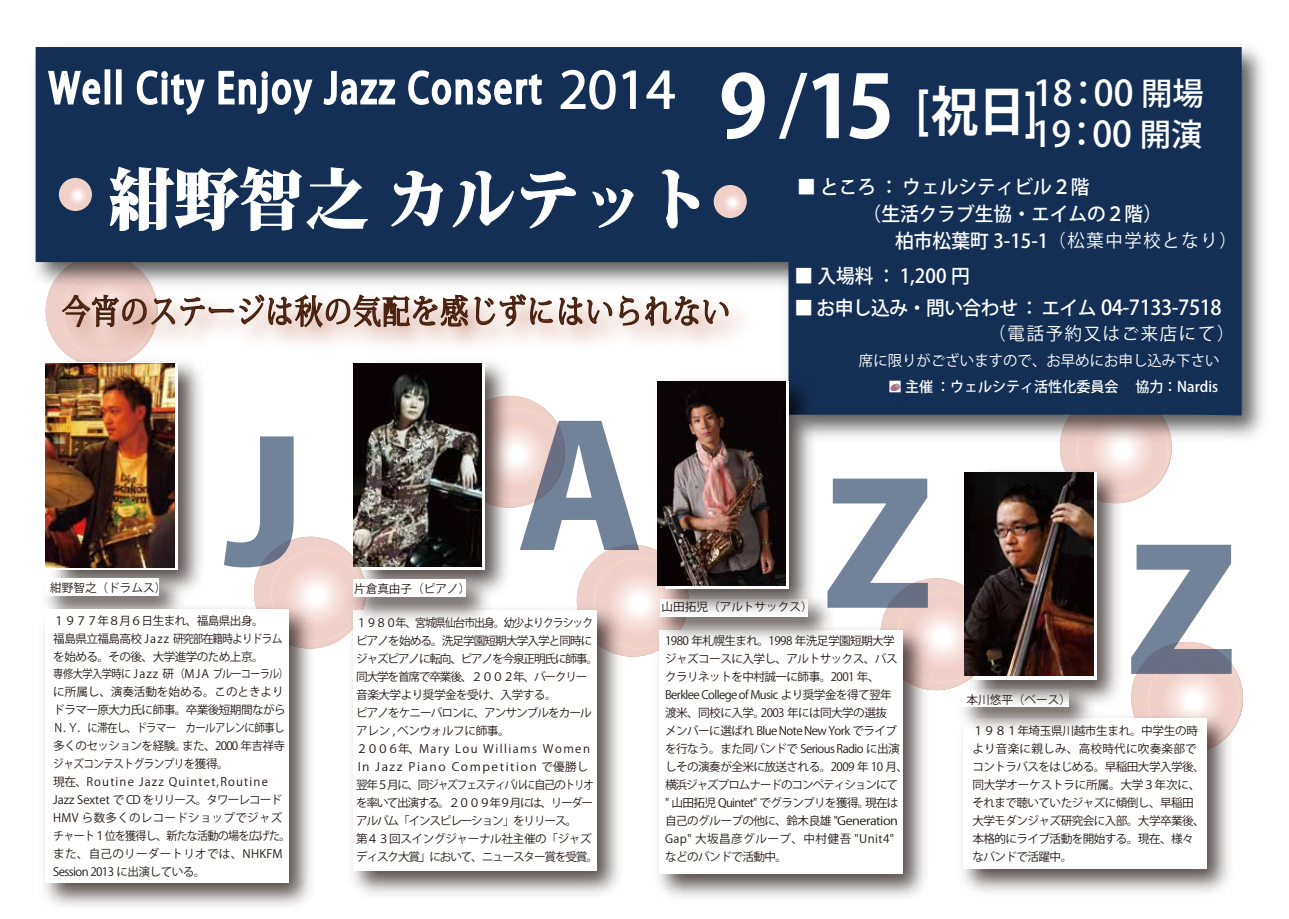
<style>
.page{position:relative;width:1289px;height:919px;background:#fff}
.page>*{position:absolute;margin:0;border:0;box-sizing:border-box;transform-origin:0 0}
.t1{font:800 66.3px "Koz Min Pro";color:#fff}
.t2{font:49.35px "Koz Go Pro";color:#fff;scale:1.07 1}
.t3{font:500 35.25px/41.1px "Koz Go Pro";color:#fff}
.t4{font:33px "Koz Min Pro";letter-spacing:.05em;color:#74301c;scale:.84 1}
.t5{font:500 19.35px "Koz Go Pro";color:#fff}
.t6{font:500 19.35px "Koz Go Pro";letter-spacing:-.025em;color:#fff}
.t7{font:17.85px "Koz Go Pro";letter-spacing:.1em;color:#fff}
.t8{font:14.85px "Koz Go Pro";color:#fff}
.t9{font:500 14.4px "Koz Go Pro";color:#fff}
.t10{font:11.55px/18px "Koz Go Pr 6 N";letter-spacing:-.05em;color:#221815}
.t11{font:11.55px/18px "Koz Go Pr 6 N";letter-spacing:-.1em;color:#221815;scale:.94 1}
.t12{font:11.55px "Koz Go Pr 6 N";color:#221815}
.s1{font-weight:700;font-size:85.65px}
.s2{font-weight:500;font-size:79.95px}
.s3{font-weight:700;font-size:51.75px}
.s4{font-weight:700;font-size:53.4px}
.s5{font-size:31.35px}
.s6{font-weight:400;font-size:17.85px}
.s7{font-size:20.55px}
</style>
<div class="page">
<svg style="left:1059px;top:448px;width:112px;height:54px"></svg>
<img style="left:35px;top:47px;width:1228px;height:401px">
<div style="left:36px;top:47px;width:1205px;height:368px;background:#142f56"></div>
<svg style="left:645px;top:70px;width:30px;height:40px"></svg>
<svg style="left:46px;top:47px;width:56px;height:59px"></svg>
<img style="left:882px;top:375px;width:35px;height:32px">
<svg style="left:890px;top:384px;width:10px;height:6px"></svg>
<img style="left:729px;top:281px;width:36px;height:85px">
<svg style="left:109px;top:69px;width:527px;height:162px;background:#2f4769"></svg>
<svg style="left:661px;top:169px;width:38px;height:60px;background:#274063"></svg>
<img style="left:42px;top:350px;width:4px;height:216px">
<img style="left:44px;top:623px;width:267px;height:284px">
<div style="left:46px;top:609px;width:242px;height:273px;background:#fff"></div>
<img style="left:351px;top:656px;width:278px;height:238px">
<div style="left:353px;top:610px;width:243px;height:261px;background:#fff"></div>
<img style="left:962px;top:717px;width:267px;height:176px">
<div style="left:963px;top:718px;width:243px;height:151px;background:#fff"></div>
<img style="left:960px;top:460px;width:169px;height:253px">
<div style="left:972px;top:472px;width:124px;height:207px;background:linear-gradient(to bottom,#fff,#fff)"></div>
<img style="left:964px;top:472px;width:129px;height:204px">
<img style="left:657px;top:656px;width:278px;height:242px">
<div style="left:659px;top:630px;width:243px;height:244px;background:#fff"></div>
<img style="left:729px;top:370px;width:93px;height:252px">
<div style="left:665px;top:382px;width:124px;height:207px;background:#fff"></div>
<img style="left:729px;top:382px;width:57px;height:203px">
<svg style="left:713px;top:185px;width:33px;height:33px"></svg>
<svg style="left:59px;top:178px;width:33px;height:33px"></svg>
<svg style="left:827px;top:478px;width:165px;height:212px"></svg>
<svg style="left:1131px;top:544px;width:111px;height:209px"></svg>
<img style="left:46px;top:252px;width:683px;height:404px">
<h2 class="t2" style="left:559px;top:58px;width:449px">2014 <span class="s1">9</span><span class="s2">/</span><span class="s1">15</span> <span class="s3">[</span><span class="s4">祝日</span><span class="s3">]</span></h2>
<h3 class="t3" style="left:1031px;top:74px;width:174px">18：00 <span class="s5">開場<br></span>19：00 <span class="s5">開演</span></h3>
<h3 class="t5" style="left:797px;top:174px;width:294px">■ ところ：ウェルシティビル２階</h3>
<h3 class="t5" style="left:797px;top:201px;width:366px">　　　（生活クラブ生協・エイムの２階）</h3>
<h3 class="t5" style="left:895px;top:228px;width:343px">柏市松葉町 3-15-1<span class="s6">（松葉中学校となり）</span></h3>
<h1 class="t1" style="left:109px;top:150px;width:603px">紺野智之 カルテット</h1>
<h3 class="t4" style="left:62px;top:288px;width:796px">今宵のステージは秋の気配を感じずにはいられない</h3>
<h3 class="t5" style="left:794px;top:263px;width:177px">■ 入場料： 1,200 円</h3>
<h3 class="t6" style="left:794px;top:295px;width:429px">■ お申し込み・問い合わせ：エイム <span class="s7">04-7133-7518</span></h3>
<h3 class="t7" style="left:988px;top:321px;width:247px">（電話予約又はご来店にて）</h3>
<p class="t8" style="left:859px;top:351px;width:362px">席に限りがございますので、お早めにお申し込み下さい</p>
<p class="t9" style="left:888px;top:378px;width:331px">■ 主催：ウェルシティ活性化委員会 協力：Nardis</p>
<p class="t12" style="left:50px;top:581px;width:118px">紺野智之（ドラムス）</p>
<p class="t10" style="left:53px;top:611px;width:239px">１９７７年８月６日生まれ、福島県出身。<br>福島県立福島高校 Jazz 研究部在籍時よりドラムを始める。その後、大学進学のため上京。<br>専修大学入学時に Jazz 研（MJA ブルーコーラル）に所属し、演奏活動を始める。このときよりドラマー原大力氏に師事。卒業後短期間ながら<br>Ｎ．Ｙ．に滞在し、ドラマー　カールアレンに師事し多くのセッションを経験。また、2000 年吉祥寺ジャズコンテストグランプリを獲得。<br>現在、Routine Jazz Quintet,Routine<br>Jazz Sextet で CD をリリース。タワーレコード<br>HMV ら数多くのレコードショップでジャズチャート１位を獲得し、新たな活動の場を広げた。また、自己のリーダートリオでは、NHKFM<br>Session 2013 に出演している。</p>
<p class="t12" style="left:354px;top:582px;width:118px">片倉真由子（ピアノ）</p>
<p class="t11" style="left:356px;top:614px;width:259px">１９８０年、宮城県仙台市出身。幼少よりクラシックピアノを始める。洗足学園短期大学入学と同時にジャズピアノに転向、ピアノを今泉正明氏に師事。同大学を首席で卒業後、２００２年、バークリー音楽大学より奨学金を受け、入学する。<br>ピアノをケニーバロンに、アンサンブルをカールアレン , ベンウォルフに師事。<br>２００６年、Mary Lou Williams Women<br>In Jazz Piano Competition で優勝し翌年５月に、同ジャズフェスティバルに自己のトリオを率いて出演する。２００９年９月には、リーダーアルバム「インスピレーション」をリリース。<br>第４３回スイングジャーナル社主催の「ジャズディスク大賞」において、ニュースター賞を受賞。</p>
<p class="t12" style="left:661px;top:600px;width:153px">山田拓児（アルトサックス）</p>
<p class="t10" style="left:665px;top:632px;width:244px">1980 年札幌生まれ。1998 年洗足学園短期大学ジャズコースに入学し、アルトサックス、バスクラリネットを中村誠一に師事。2001 年、<br>Berklee College of Music より奨学金を得て翌年<br>渡米、同校に入学。2003 年には同大学の選抜<br>メンバーに選ばれ Blue Note New York でライブを行なう。また同バンドで Serious Radio に出演しその演奏が全米に放送される。2009 年 10 月、横浜ジャズプロムナードのコンペティションにて<br>" 山田拓児 Quintet" でグランプリを獲得。現在は自己のグループの他に、鈴木良雄 "Generation<br>Gap" 大坂昌彦グループ、中村健吾 "Unit4"などのバンドで活動中。</p>
<p class="t10" style="left:966px;top:690px;width:106px">本川悠平（ベース）</p>
<p class="t10" style="left:972px;top:722px;width:234px">１９８１年埼玉県川越市生まれ。中学生の時より音楽に親しみ、高校時代に吹奏楽部でコントラバスをはじめる。早稲田大学入学後、同大学オーケストラに所属。大学３年次に、それまで聴いていたジャズに傾倒し、早稲田大学モダンジャズ研究会に入部。大学卒業後、本格的にライブ活動を開始する。現在、様々なバンドで活躍中。</p>
</div>
